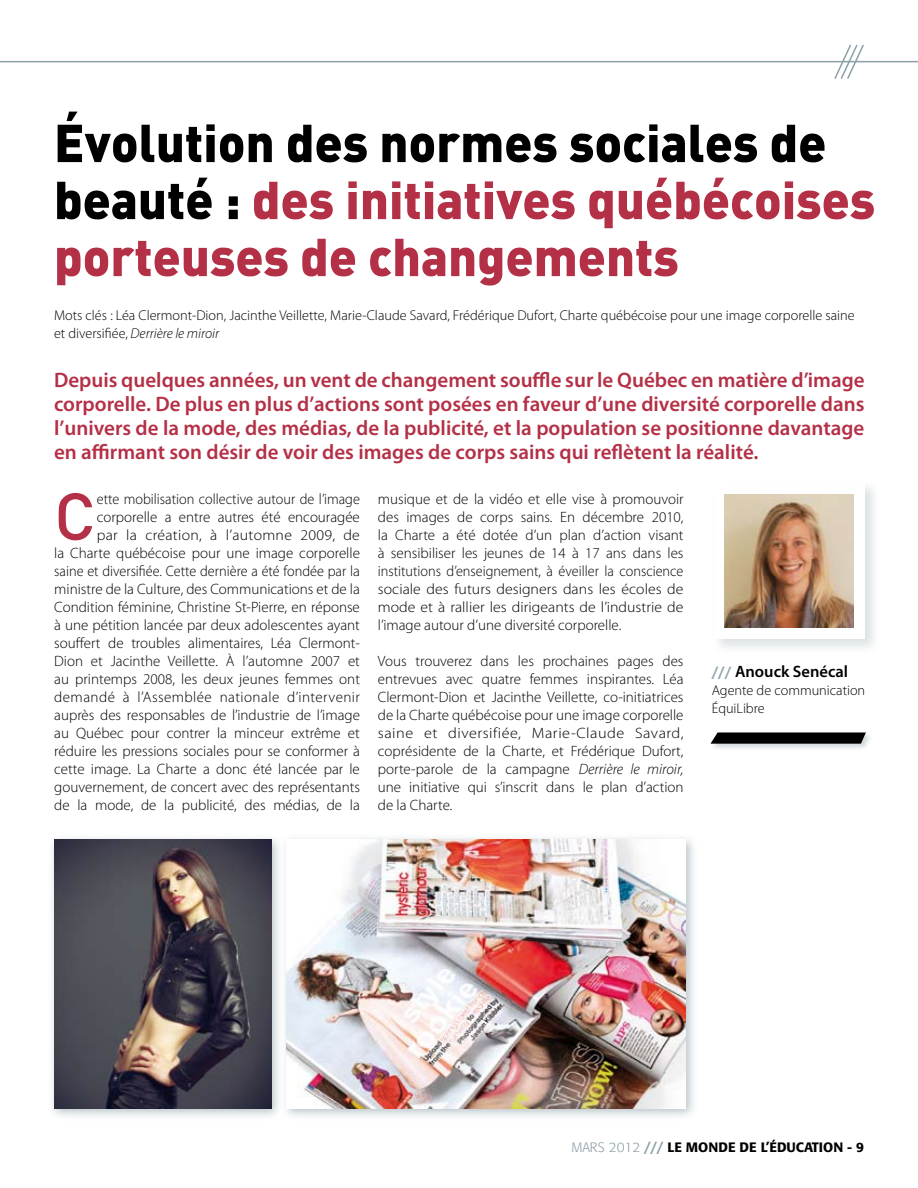
<style>
.page{position:relative;width:918px;height:1188px;background:#fff}
.page>*{position:absolute;margin:0;border:0;box-sizing:border-box;transform-origin:0 0}
.t1{font:500 65.55px "DIN";color:#b43046}
.t2{font:900 52.5px/57px "DIN";color:#b43046;scale:.96 1}
.t3{font:600 21px/24px "Myriad Pro";color:#b43046;text-align:justify}
.t4{font:600 16.5px "Myriad Pro";color:#000}
.t5{font:300 15px/18px "Myriad Pro";color:#000;text-align:right;scale:.95 1}
.t6{font:300 15px/18px "Myriad Pro";color:#000;text-align:justify}
.t7{font:300 14.25px/18px "Myriad Pro";color:#000}
.t8{font:500 13.5px "Formata BQ";color:#000}
.s1{color:#000}
.s2{font-style:italic}
.s3{font-family:"Formata BQ";font-weight:500;font-size:13.5px;color:#8ca0a7}
.s4{font-weight:300;color:#8ca0a7}
.s5{color:#8ca0a7}
</style>
<div class="page">
<hr style="left:0;top:61px;width:918px;height:1px;background:#8ca0a7">
<svg style="left:833px;top:44px;width:32px;height:35px"></svg>
<div style="left:47px;top:833px;width:242px;height:295px;background:#8ca0a7;opacity:.6"></div>
<img style="left:54px;top:840px;width:217px;height:269px">
<div style="left:711px;top:479px;width:176px;height:182px;background:#8ca0a7;opacity:.3"></div>
<div style="left:714px;top:483px;width:151px;height:156px;background:#fff"></div>
<img style="left:725px;top:494px;width:129px;height:134px">
<div style="left:709px;top:731px;width:171px;height:26px;background:#8ca0a7;opacity:.4"></div>
<svg style="left:711px;top:733px;width:155px;height:11px"></svg>
<div style="left:280px;top:833px;width:424px;height:295px;background:#8ca0a7;opacity:.6"></div>
<img style="left:287px;top:840px;width:399px;height:269px">
<h2 class="t2" style="left:54px;top:112px;width:857px"><span class="s1">Évolution des normes sociales de beauté :</span> des initiatives québécoises porteuses de changements</h2>
<p class="t7" style="left:54px;top:306px;width:802px">Mots clés : Léa Clermont-Dion, Jacinthe Veillette, Marie-Claude Savard, Frédérique Dufort, Charte québécoise pour une image corporelle saine et diversifiée, <span class="s2">Derrière le miroir</span></p>
<p class="t3" style="left:54px;top:367px;width:812px">Depuis quelques années, un vent de changement souffle sur le Québec en matière d’image corporelle. De plus en plus d’actions sont posées en faveur d’une diversité corporelle dans l’univers de la mode, des médias, de la publicité, et la population se positionne davantage en affirmant son désir de voir des images de corps sains qui reflètent la réalité.</p>
<h1 class="t1" style="left:54px;top:474px;width:43px">C</h1>
<p class="t5" style="left:54px;top:490px;width:323px">ette mobilisation collective autour de l’image corporelle a entre autres été encouragée<br>par la création, à l’automne 2009, de<br>la Charte québécoise pour une image corporelle saine et diversifiée. Cette dernière a été fondée par la ministre de la Culture, des Communications et de la Condition féminine, Christine St-Pierre, en réponse à une pétition lancée par deux adolescentes ayant souffert de troubles alimentaires, Léa Clermont-Dion et Jacinthe Veillette. À l’automne 2007 et au printemps 2008, les deux jeunes femmes ont demandé à l’Assemblée nationale d’intervenir auprès des responsables de l’industrie de l’image au Québec pour contrer la minceur extrême et réduire les pressions sociales pour se conformer à cette image. La Charte a donc été lancée par le gouvernement, de concert avec des représentants de la mode, de la publicité, des médias, de la</p>
<p class="t6" style="left:378px;top:490px;width:307px">musique et de la vidéo et elle vise à promouvoir des images de corps sains. En décembre 2010, la Charte a été dotée d’un plan d’action visant à sensibiliser les jeunes de 14 à 17 ans dans les institutions d’enseignement, à éveiller la conscience sociale des futurs designers dans les écoles de mode et à rallier les dirigeants de l’industrie de l’image autour d’une diversité corporelle.</p>
<p class="t6" style="left:378px;top:652px;width:307px">Vous trouverez dans les prochaines pages des entrevues avec quatre femmes inspirantes. Léa Clermont-Dion et Jacinthe Veillette, co-initiatrices de la Charte québécoise pour une image corporelle saine et diversifiée, Marie-Claude Savard, coprésidente de la Charte, et Frédérique Dufort, porte-parole de la campagne <span class="s2">Derrière le miroir, </span>une initiative qui s’inscrit dans le plan d’action de la Charte.</p>
<p class="t4" style="left:712px;top:661px;width:138px"><span class="s3">///</span> Anouck Senécal</p>
<p class="t7" style="left:712px;top:681px;width:155px">Agente de communication<br>ÉquiLibre</p>
<p class="t8" style="left:571px;top:1139px;width:294px"><span class="s4">MARS 2012</span> <span class="s5">///</span> LE MONDE DE L’ÉDUCATION - 9</p>
</div>
